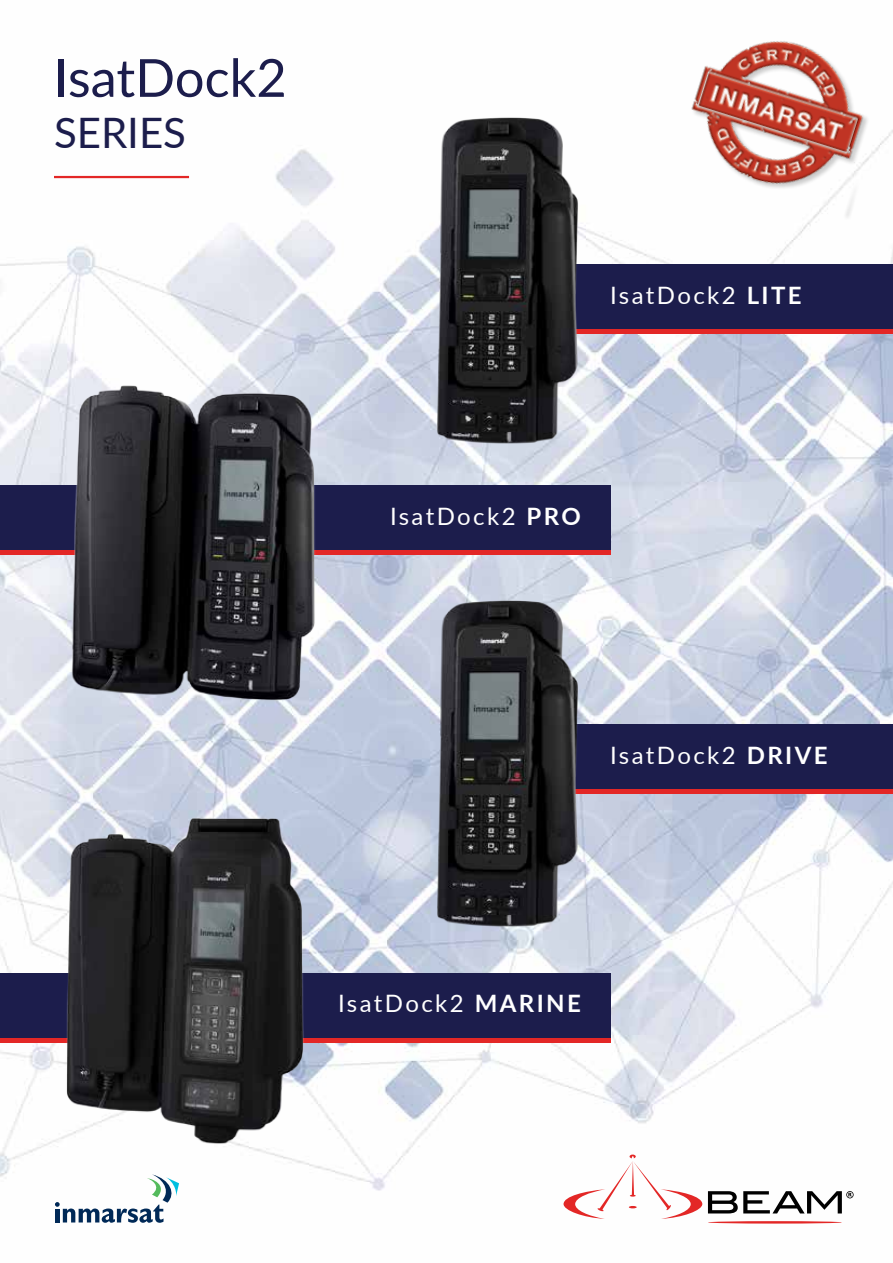
<style>
.page{position:relative;width:893px;height:1263px;background:#fff}
.page>*{position:absolute;margin:0;border:0;box-sizing:border-box;transform-origin:0 0}
.t1{font:52.5px "Lato";color:#1c1d4c}
.t2{font:42px "Lato";color:#1c1d4c}
.t3{font:24px "Lato";letter-spacing:.1em;color:#fff}
.s1{font-weight:700}
</style>
<div class="page">
<img style="left:0;top:130px;width:893px;height:1094px">
<svg style="left:563px;top:1154px;width:139px;height:65px"></svg>
<hr style="left:708px;top:1221px;width:134px;height:2px;background:#e32726;border-radius:50%">
<svg style="left:708px;top:1191px;width:146px;height:22px"></svg>
<svg style="left:55px;top:1174px;width:124px;height:49px"></svg>
<hr style="left:54px;top:176px;width:135px;height:2px;background:#e32726">
<div style="left:520px;top:318px;width:373px;height:16px;background:#e32726"></div>
<div style="left:520px;top:265px;width:373px;height:64px;background:#1c1d4c"></div>
<img style="left:422px;top:117px;width:167px;height:340px">
<div style="left:520px;top:778px;width:373px;height:16px;background:#e32726"></div>
<div style="left:520px;top:724px;width:373px;height:65px;background:#1c1d4c"></div>
<div style="left:0;top:539px;width:610px;height:16px;background:#e32726"></div>
<div style="left:0;top:485px;width:610px;height:65px;background:#1c1d4c"></div>
<img style="left:54px;top:371px;width:273px;height:339px">
<svg style="left:0;top:1037px;width:610px;height:5px;background:#bb252d"></svg>
<div style="left:0;top:973px;width:610px;height:64px;background:#1c1d4c"></div>
<img style="left:54px;top:806px;width:261px;height:344px">
<div style="left:691px;top:41px;width:179px;height:180px;background:#fefefe"></div>
<img style="left:670px;top:41px;width:216px;height:173px">
<img style="left:422px;top:587px;width:167px;height:353px">
<h1 class="t1" style="left:54px;top:40px;width:234px">IsatDock2</h1>
<h2 class="t2" style="left:54px;top:103px;width:134px">SERIES</h2>
<p class="t3" style="left:610px;top:278px;width:193px">IsatDock2 <span class="s1">LITE</span></p>
<p class="t3" style="left:390px;top:499px;width:192px">IsatDock2 <span class="s1">PRO</span></p>
<p class="t3" style="left:610px;top:738px;width:219px">IsatDock2 <span class="s1">DRIVE</span></p>
<p class="t3" style="left:338px;top:986px;width:244px">IsatDock2 <span class="s1">MARINE</span></p>
</div>
